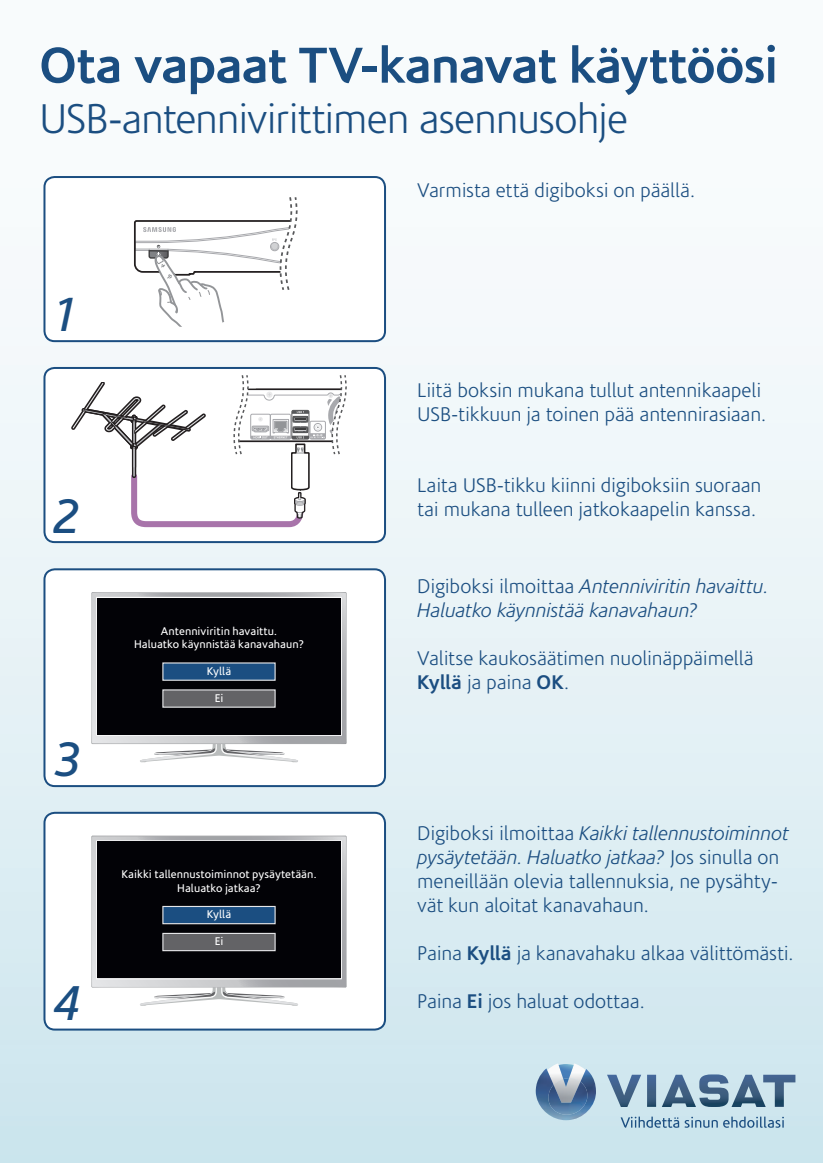
<style>
.page{position:relative;width:823px;height:1163px;background:#fff}
.page>*{position:absolute;margin:0;border:0;box-sizing:border-box;transform-origin:0 0}
.t1{font:700 51px "Corisande OT";letter-spacing:-.02em;color:#1b4e81}
.t2{font:italic 49px "Corisande OT";color:#1b4e81}
.t3{font:italic 48px "Corisande OT";color:#1b4e81}
.t4{font:300 42px "Corisande OT";letter-spacing:-.025em;color:#1b4e81}
.t5{font:300 20px/24px "Corisande OT";letter-spacing:-.005em;color:#1b4e81}
.t6{font:italic 300 20px/24px "Corisande OT";letter-spacing:-.005em;color:#1b4e81}
.t7{font:11.4px/13.6px "Corisande OT";letter-spacing:.005em;color:#fff;text-align:center}
.s1{font-style:normal}
.s2{font-weight:700}
.s3{font-style:italic}
</style>
<div class="page">
<div style="left:0;top:0;width:822px;height:1162px;background:linear-gradient(to bottom,#fff,#cfe6ee)"></div>
<div style="left:44px;top:812px;width:341px;height:217px;background:#fff;border-radius:10px"></div>
<div style="left:43px;top:811px;width:343px;height:219px;border:2px solid #1b4e81;border-radius:10px"></div>
<svg style="left:92px;top:836px;width:254px;height:169px"></svg>
<div style="left:97px;top:841px;width:243px;height:137px;background:#020206"></div>
<div style="left:162px;top:905px;width:113px;height:19px;background:#1b4e81;border:1px solid #e6e7e9"></div>
<div style="left:162px;top:932px;width:113px;height:19px;background:#636366;border:1px solid #e6e7e9"></div>
<svg style="left:535px;top:1063px;width:61px;height:56px;background:#98b3cb"></svg>
<img style="left:546px;top:1081px;width:43px;height:33px">
<svg style="left:606px;top:1074px;width:189px;height:32px;background:#86a2b8"></svg>
<svg style="left:620px;top:1116px;width:58px;height:11px"></svg>
<svg style="left:684px;top:1116px;width:99px;height:11px"></svg>
<div style="left:44px;top:177px;width:341px;height:164px;background:#fff;border-radius:10px"></div>
<div style="left:43px;top:176px;width:343px;height:166px;border:2px solid #1b4e81;border-radius:10px"></div>
<svg style="left:134px;top:197px;width:164px;height:130px"></svg>
<div style="left:44px;top:368px;width:341px;height:174px;background:#fff;border-radius:10px"></div>
<div style="left:43px;top:367px;width:343px;height:176px;border:2px solid #1b4e81;border-radius:10px"></div>
<svg style="left:72px;top:375px;width:275px;height:153px"></svg>
<div style="left:44px;top:569px;width:341px;height:217px;background:#fff;border-radius:10px"></div>
<div style="left:43px;top:568px;width:343px;height:219px;border:2px solid #1b4e81;border-radius:10px"></div>
<svg style="left:140px;top:744px;width:158px;height:18px"></svg>
<svg style="left:92px;top:592px;width:254px;height:151px;background:#c3c4c6"></svg>
<svg style="left:96px;top:596px;width:246px;height:139px"></svg>
<div style="left:97px;top:598px;width:243px;height:136px;background:#020206"></div>
<div style="left:162px;top:662px;width:113px;height:18px;background:#1b4e81"></div>
<div style="left:162px;top:689px;width:113px;height:18px;background:#636366"></div>
<h1 class="t1" style="left:39px;top:36px;width:739px">Ota vapaat TV-kanavat käyttöösi</h1>
<h3 class="t4" style="left:39px;top:97px;width:589px">USB-antennivirittimen asennusohje</h3>
<h3 class="t3" style="left:53px;top:289px;width:28px">1</h3>
<h2 class="t2" style="left:53px;top:489px;width:28px">2</h2>
<h2 class="t2" style="left:54px;top:732px;width:28px">3</h2>
<h2 class="t2" style="left:54px;top:977px;width:28px">4</h2>
<p class="t7" style="left:134px;top:624px;width:171px">Antenniviritin havaittu.<br>Haluatko käynnistää kanavahaun?</p>
<p class="t7" style="left:207px;top:664px;width:26px">Kyllä</p>
<p class="t7" style="left:214px;top:691px;width:10px">Ei</p>
<p class="t7" style="left:121px;top:867px;width:196px">Kaikki tallennustoiminnot pysäytetään.<br>Haluatko jatkaa?</p>
<p class="t7" style="left:207px;top:907px;width:26px">Kyllä</p>
<p class="t7" style="left:214px;top:934px;width:10px">Ei</p>
<p class="t5" style="left:417px;top:179px;width:279px">Varmista että digiboksi on päällä.</p>
<p class="t5" style="left:417px;top:378px;width:350px">Liitä boksin mukana tullut antennikaapeli<br>USB-tikkuun ja toinen pää antennirasiaan.</p>
<p class="t5" style="left:417px;top:474px;width:345px">Laita USB-tikku kiinni digiboksiin suoraan tai mukana tulleen jatkokaapelin kanssa.</p>
<p class="t6" style="left:417px;top:575px;width:352px"><span class="s1">Digiboksi ilmoittaa</span> Antenniviritin havaittu.<br>Haluatko käynnistää kanavahaun?</p>
<p class="t5" style="left:417px;top:647px;width:338px">Valitse kaukosäätimen nuolinäppäimellä<br><span class="s2">Kyllä</span> ja paina <span class="s2">OK</span>.</p>
<p class="t5" style="left:417px;top:821px;width:373px">Digiboksi ilmoittaa <span class="s3">Kaikki tallennustoiminnot pysäytetään. Haluatko jatkaa?</span> Jos sinulla on meneillään olevia tallennuksia, ne pysähty&shy;vät kun aloitat kanavahaun.</p>
<p class="t5" style="left:417px;top:941px;width:377px">Paina <span class="s2">Kyllä</span> ja kanavahaku alkaa välittömästi.</p>
<p class="t5" style="left:417px;top:989px;width:229px">Paina <span class="s2">Ei</span> jos haluat odottaa.</p>
</div>
